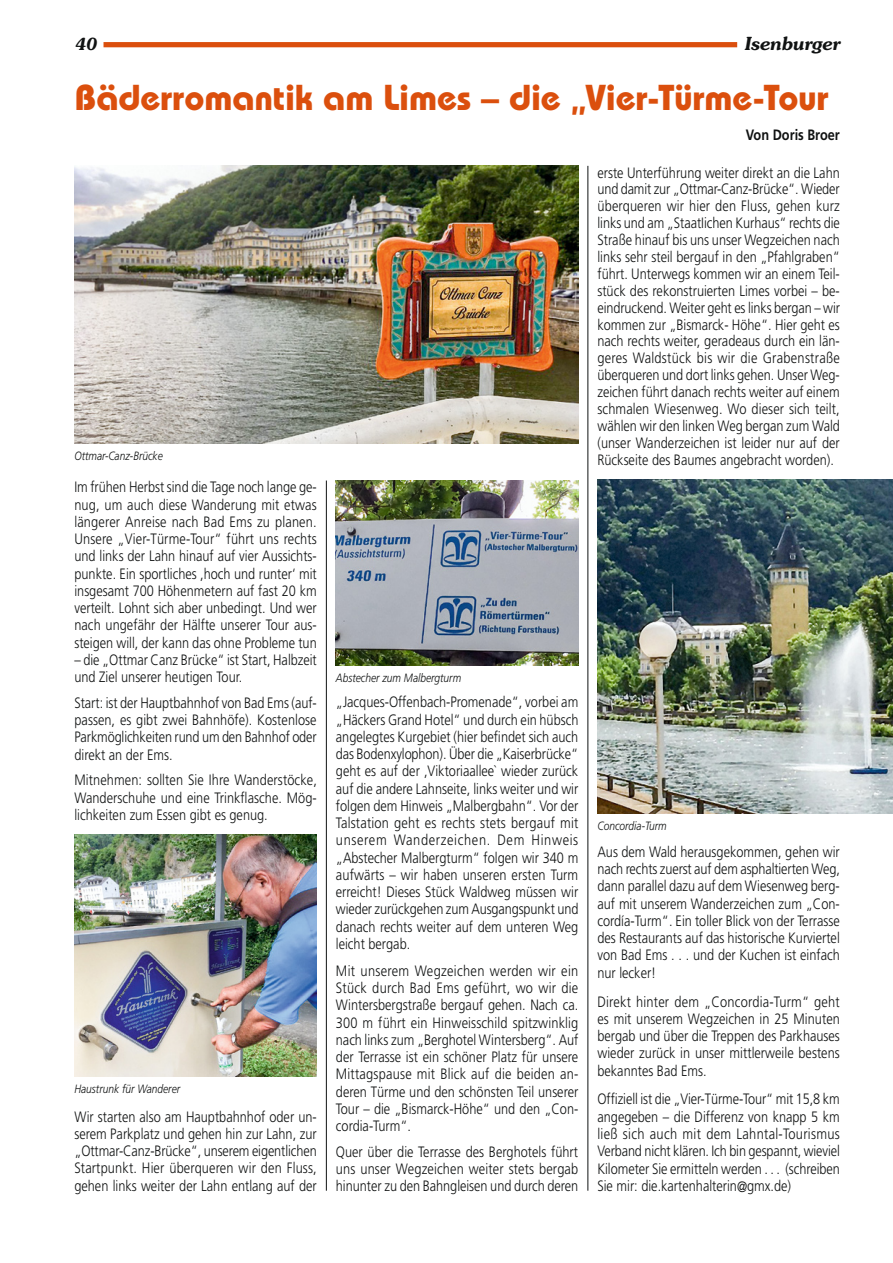
<style>
.page{position:relative;width:893px;height:1263px;background:#fff}
.page>*{position:absolute;margin:0;border:0;box-sizing:border-box;transform-origin:0 0}
.Headline{font:700 36px "Bauhaus Std";color:#db4f0d}
.t1{font:italic 600 18px "Souvenir";letter-spacing:-.025em;color:#101212}
.t2{font:italic 600 16.5px "Souvenir";color:#101212}
.Grundtext{font:300 15px/17.2px "Frutiger";color:#101212;text-align:justify;scale:.85 1}
.Grundtext-2{font:300 15px/17.2px "Frutiger";color:#101212;text-align:justify;scale:.86 1}
.Headline-2{font:700 15px "Frutiger LT Std";color:#101212;scale:.85 1}
.Bildunterschrift{font:italic 300 12px "Frutiger";color:#101212;scale:.85 1}
</style>
<div class="page">
<div style="left:104px;top:42px;width:633px;height:5px;background:#db4f0d"></div>
<hr style="left:326px;top:480px;width:1px;height:711px;background:#101212">
<hr style="left:587px;top:166px;width:1px;height:1025px;background:#101212">
<img style="left:74px;top:166px;width:504px;height:277px">
<img style="left:597px;top:480px;width:296px;height:334px">
<img style="left:336px;top:480px;width:242px;height:186px">
<img style="left:74px;top:834px;width:243px;height:243px">
<p class="t2" style="left:74px;top:34px;width:24px">40</p>
<p class="t1" style="left:744px;top:33px;width:97px">Isenburger</p>
<p class="Headline" style="left:74px;top:75px;width:756px">Bäderromantik am Limes – die „Vier-Türme-Tour</p>
<p class="Headline-2" style="left:746px;top:126px;width:112px">Von Doris Broer</p>
<p class="Bildunterschrift" style="left:74px;top:449px;width:105px">Ottmar-Canz-Brücke</p>
<p class="Grundtext" style="left:74px;top:478px;width:287px">Im frühen Herbst sind die Tage noch lange ge&shy;nug, um auch diese Wanderung mit etwas längerer Anreise nach Bad Ems zu planen.<br>Unsere „Vier-Türme-Tour“ führt uns rechts und links der Lahn hinauf auf vier Aussichts&shy;punkte. Ein sportliches ,hoch und runter‘ mit insgesamt 700 Höhenmetern auf fast 20 km verteilt. Lohnt sich aber unbedingt. Und wer nach ungefähr der Hälfte unserer Tour aus&shy;steigen will, der kann das ohne Probleme tun</p>
<p class="Grundtext" style="left:74px;top:651px;width:287px">– die „Ottmar Canz Brücke“ ist Start, Halbzeit und Ziel unserer heutigen Tour.</p>
<p class="Grundtext" style="left:74px;top:694px;width:287px">Start: ist der Hauptbahnhof von Bad Ems (auf&shy;passen, es gibt zwei Bahnhöfe). Kostenlose Parkmöglichkeiten rund um den Bahnhof oder direkt an der Ems.</p>
<p class="Grundtext" style="left:74px;top:771px;width:287px">Mitnehmen: sollten Sie Ihre Wanderstöcke, Wanderschuhe und eine Trinkflasche. Mög&shy;lichkeiten zum Essen gibt es genug.</p>
<p class="Bildunterschrift" style="left:74px;top:1082px;width:126px">Haustrunk für Wanderer</p>
<p class="Grundtext" style="left:74px;top:1108px;width:287px">Wir starten also am Hauptbahnhof oder un&shy;serem Parkplatz und gehen hin zur Lahn, zur „Ottmar-Canz-Brücke“, unserem eigentlichen Startpunkt. Hier überqueren wir den Fluss, gehen links weiter der Lahn entlang auf der</p>
<p class="Bildunterschrift" style="left:336px;top:671px;width:149px">Abstecher zum Malbergturm</p>
<p class="Grundtext" style="left:336px;top:693px;width:287px">„Jacques-Offenbach-Promenade“, vorbei am „Häckers Grand Hotel“ und durch ein hübsch angelegtes Kurgebiet (hier befindet sich auch das Bodenxylophon). Über die „Kaiserbrücke“ geht es auf der ,Viktoriaallee` wieder zurück auf die andere Lahnseite, links weiter und wir folgen dem Hinweis „Malbergbahn“. Vor der Talstation geht es rechts stets bergauf mit unserem Wanderzeichen. Dem Hinweis „Abstecher Malbergturm“ folgen wir 340 m aufwärts – wir haben unseren ersten Turm erreicht! Dieses Stück Waldweg müssen wir wieder zurückgehen zum Ausgangspunkt und danach rechts weiter auf dem unteren Weg leicht bergab.</p>
<p class="Grundtext-2" style="left:336px;top:962px;width:284px">Mit unserem Wegzeichen werden wir ein Stück durch Bad Ems geführt, wo wir die Wintersbergstraße bergauf gehen. Nach ca.<br>300 m führt ein Hinweisschild spitzwinklig nach links zum „Berghotel Wintersberg“. Auf der Terrasse ist ein schöner Platz für unsere Mittagspause mit Blick auf die beiden an&shy;deren Türme und den schönsten Teil unserer Tour – die „Bismarck-Höhe“ und den „Con&shy;cordia-Turm“.</p>
<p class="Grundtext" style="left:336px;top:1144px;width:287px;line-height:16.8px">Quer über die Terrasse des Berghotels führt uns unser Wegzeichen weiter stets bergab hinunter zu den Bahngleisen und durch deren</p>
<p class="Grundtext" style="left:597px;top:164px;width:287px;line-height:16.8px">erste Unterführung weiter direkt an die Lahn und damit zur „Ottmar-Canz-Brücke“. Wieder überqueren wir hier den Fluss, gehen kurz links und am „StaatIichen Kurhaus“ rechts die Straße hinauf bis uns unser Wegzeichen nach links sehr steil bergauf in den „Pfahlgraben“ führt. Unterwegs kommen wir an einem Teil&shy;stück des rekonstruierten Limes vorbei – be&shy;eindruckend. Weiter geht es links bergan – wir kommen zur „Bismarck- Höhe“. Hier geht es nach rechts weiter, geradeaus durch ein län&shy;geres Waldstück bis wir die Grabenstraße überqueren und dort links gehen. Unser Weg&shy;zeichen führt danach rechts weiter auf einem schmalen Wiesenweg. Wo dieser sich teilt, wählen wir den linken Weg bergan zum Wald (unser Wanderzeichen ist leider nur auf der Rückseite des Baumes angebracht worden).</p>
<p class="Bildunterschrift" style="left:597px;top:819px;width:83px">Concordia-Turm</p>
<p class="Grundtext" style="left:597px;top:843px;width:287px">Aus dem Wald herausgekommen, gehen wir nach rechts zuerst auf dem asphaltierten Weg, dann parallel dazu auf dem Wiesenweg berg&shy;auf mit unserem Wanderzeichen zum „Con&shy;cordía-Turm“. Ein toller Blick von der Terrasse des Restaurants auf das historische Kurviertel von Bad Ems . . . und der Kuchen ist einfach nur lecker!</p>
<p class="Grundtext" style="left:597px;top:993px;width:287px">Direkt hinter dem „Concordia-Turm“ geht es mit unserem Wegzeichen in 25 Minuten bergab und über die Treppen des Parkhauses wieder zurück in unser mittlerweile bestens bekanntes Bad Ems.</p>
<p class="Grundtext" style="left:597px;top:1091px;width:287px">Offiziell ist die „Vier-Türme-Tour“ mit 15,8 km angegeben – die Differenz von knapp 5 km ließ sich auch mit dem Lahntal-Tourismus Verband nicht klären. Ich bin gespannt, wieviel Kilometer Sie ermitteln werden . . . (schreiben Sie mir: die.kartenhalterin@gmx.de)</p>
</div>
